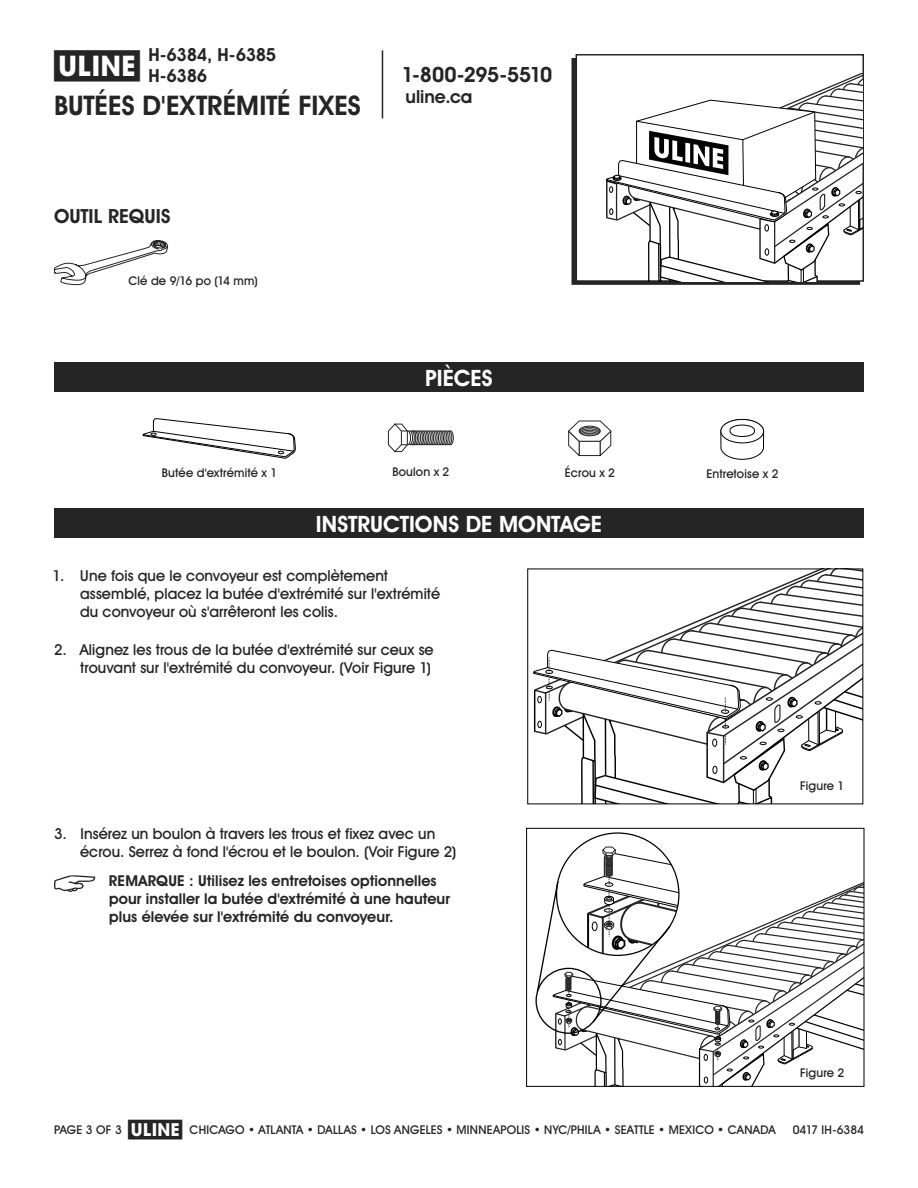
<style>
.page{position:relative;width:918px;height:1188px;background:#fff}
.page>*{position:absolute;margin:0;border:0;box-sizing:border-box;transform-origin:0 0}
.t1{font:700 28.5px "Uline Two Knine";color:#252525}
.t2{font:700 27px "Uline Two Knine";color:#252525}
.t3{font:700 22.5px "Uline Two Knine";color:#fff}
.t4{font:700 21px "Uline Two Knine";letter-spacing:-.02em;color:#252525}
.t5{font:700 19.5px "Uline Two Knine";letter-spacing:.005em;color:#252525}
.t6{font:700 18px/21px "Uline Two Knine";letter-spacing:-.02em;color:#252525}
.t7{font:15px/18px "Uline Two Knine";letter-spacing:.005em;color:#252525}
.t8{font:700 15px/18px "Uline Two Knine";letter-spacing:.005em;color:#252525}
.t9{font:12px "Uline Two Knine";letter-spacing:.015em;color:#252525}
.t10{font:12px "Uline Two Knine";letter-spacing:-.01em;color:#252525}
.s1{font-size:18px}
</style>
<div class="page">
<hr style="left:382px;top:50px;width:1px;height:68px;background:#252525">
<div style="left:54px;top:508px;width:810px;height:30px;background:#252525"></div>
<svg style="left:54px;top:241px;width:114px;height:45px"></svg>
<div style="left:572px;top:58px;width:288px;height:227px;border:2px solid #252525"></div>
<div style="left:576px;top:55px;width:287px;height:226px;background:#fff"></div>
<div style="left:576px;top:54px;width:288px;height:228px;border:2px solid #252525"></div>
<svg style="left:603px;top:74px;width:260px;height:207px"></svg>
<svg style="left:54px;top:875px;width:41px;height:17px"></svg>
<div style="left:54px;top:362px;width:810px;height:30px;background:#252525"></div>
<svg style="left:533px;top:571px;width:328px;height:231px"></svg>
<div style="left:527px;top:569px;width:336px;height:235px;border:1px solid #000"></div>
<svg style="left:536px;top:832px;width:326px;height:253px"></svg>
<div style="left:526px;top:828px;width:338px;height:259px;border:1px solid #000"></div>
<div style="left:788px;top:1068px;width:69px;height:14px;background:#fff"></div>
<div style="left:448px;top:431px;width:5px;height:14px;background:#727272;border-radius:50%"></div>
<div style="left:448px;top:431px;width:6px;height:14px;border:1px solid #252525;border-radius:50%"></div>
<div style="left:446px;top:431px;width:6px;height:14px;background:#3e3e3e;border-radius:50%"></div>
<div style="left:446px;top:431px;width:6px;height:14px;border:1px solid #252525;border-radius:50%"></div>
<div style="left:444px;top:431px;width:6px;height:14px;border:1px solid #252525;border-radius:50%"></div>
<div style="left:443px;top:431px;width:5px;height:14px;background:#696969;border-radius:50%"></div>
<div style="left:443px;top:431px;width:6px;height:14px;border:1px solid #252525;border-radius:50%"></div>
<div style="left:441px;top:431px;width:6px;height:14px;background:#393939;border-radius:50%"></div>
<div style="left:441px;top:431px;width:6px;height:14px;border:1px solid #252525;border-radius:50%"></div>
<div style="left:439px;top:431px;width:6px;height:14px;border:1px solid #252525;border-radius:50%"></div>
<div style="left:438px;top:431px;width:6px;height:14px;background:#454545;border-radius:50%"></div>
<div style="left:438px;top:431px;width:6px;height:14px;border:1px solid #252525;border-radius:50%"></div>
<div style="left:436px;top:431px;width:6px;height:14px;border:1px solid #252525;border-radius:50%"></div>
<div style="left:435px;top:431px;width:5px;height:14px;background:#a5a5a5;border-radius:50%"></div>
<div style="left:435px;top:431px;width:6px;height:14px;border:1px solid #252525;border-radius:50%"></div>
<div style="left:433px;top:431px;width:6px;height:14px;background:#3f3f3f;border-radius:50%"></div>
<div style="left:433px;top:431px;width:6px;height:14px;border:1px solid #252525;border-radius:50%"></div>
<div style="left:431px;top:431px;width:6px;height:14px;border:1px solid #252525;border-radius:50%"></div>
<div style="left:430px;top:431px;width:5px;height:14px;background:#949494;border-radius:50%"></div>
<div style="left:430px;top:431px;width:6px;height:14px;border:1px solid #252525;border-radius:50%"></div>
<div style="left:428px;top:431px;width:6px;height:14px;background:#353535;border-radius:50%"></div>
<div style="left:428px;top:431px;width:6px;height:14px;border:1px solid #252525;border-radius:50%"></div>
<div style="left:426px;top:431px;width:6px;height:14px;border:1px solid #252525;border-radius:50%"></div>
<div style="left:425px;top:431px;width:6px;height:14px;border:1px solid #252525;border-radius:50%"></div>
<div style="left:423px;top:431px;width:6px;height:14px;background:#343434;border-radius:50%"></div>
<div style="left:423px;top:431px;width:6px;height:14px;border:1px solid #252525;border-radius:50%"></div>
<div style="left:422px;top:431px;width:5px;height:14px;border:1px solid #252525;border-radius:50%"></div>
<div style="left:420px;top:431px;width:6px;height:14px;border:1px solid #252525;border-radius:50%"></div>
<div style="left:418px;top:431px;width:6px;height:14px;border:1px solid #252525;border-radius:50%"></div>
<div style="left:417px;top:431px;width:5px;height:14px;background:#939393;border-radius:50%"></div>
<div style="left:417px;top:431px;width:6px;height:14px;border:1px solid #252525;border-radius:50%"></div>
<div style="left:415px;top:431px;width:6px;height:14px;border:1px solid #252525;border-radius:50%"></div>
<div style="left:413px;top:431px;width:6px;height:14px;border:1px solid #252525;border-radius:50%"></div>
<div style="left:412px;top:431px;width:5px;height:14px;background:#525252;border-radius:50%"></div>
<div style="left:412px;top:431px;width:6px;height:14px;border:1px solid #252525;border-radius:50%"></div>
<div style="left:410px;top:431px;width:6px;height:14px;border:1px solid #252525;border-radius:50%"></div>
<div style="left:409px;top:431px;width:5px;height:14px;background:#a4a4a4;border-radius:50%"></div>
<div style="left:409px;top:431px;width:6px;height:14px;border:1px solid #252525;border-radius:50%"></div>
<div style="left:407px;top:431px;width:6px;height:14px;border:1px solid #252525;border-radius:50%"></div>
<svg style="left:388px;top:423px;width:23px;height:29px"></svg>
<svg style="left:568px;top:420px;width:44px;height:37px"></svg>
<svg style="left:142px;top:418px;width:154px;height:41px"></svg>
<svg style="left:720px;top:419px;width:44px;height:41px"></svg>
<h1 class="t1" style="left:54px;top:49px;width:87px">π</h1>
<p class="t6" style="left:148px;top:44px;width:129px">H-6384, H-6385<br>H-6386</p>
<h2 class="t2" style="left:54px;top:89px;width:308px">BUTÉES D'EXTRÉMITÉ FIXES</h2>
<h3 class="t5" style="left:54px;top:204px;width:118px">OUTIL REQUIS</h3>
<p class="t9" style="left:129px;top:273px;width:131px">Clé de 9/16 po (14 mm)</p>
<h3 class="t4" style="left:402px;top:62px;width:152px">1-800-295-5510</h3>
<p class="t6" style="left:406px;top:86px;width:68px">uline.ca</p>
<h3 class="t3" style="left:425px;top:364px;width:69px">PIÈCES</h3>
<p class="t9" style="left:162px;top:466px;width:117px">Butée d'extrémité x 1</p>
<p class="t9" style="left:392px;top:464px;width:59px">Boulon x 2</p>
<p class="t9" style="left:565px;top:466px;width:52px">Écrou x 2</p>
<p class="t9" style="left:706px;top:467px;width:74px">Entretoise x 2</p>
<h3 class="t3" style="left:316px;top:510px;width:288px">INSTRUCTIONS DE MONTAGE</h3>
<p class="t7" style="left:80px;top:566px;width:362px;text-indent:-27px">1. Une fois que le convoyeur est complètement assemblé, placez la butée d'extrémité sur l'extrémité du convoyeur où s'arrêteront les colis.</p>
<p class="t7" style="left:54px;top:640px;width:381px;text-align:right">2. Alignez les trous de la butée d'extrémité sur ceux se trouvant sur l'extrémité du convoyeur. (Voir Figure 1)</p>
<p class="t7" style="left:80px;top:825px;width:378px;text-indent:-26px">3. Insérez un boulon à travers les trous et fixez avec un écrou. Serrez à fond l'écrou et le boulon. (Voir Figure 2)</p>
<p class="t8" style="left:109px;top:872px;width:343px">REMARQUE : Utilisez les entretoises optionnelles pour installer la butée d'extrémité à une hauteur plus élevée sur l'extrémité du convoyeur.</p>
<p class="t9" style="left:800px;top:779px;width:46px">Figure 1</p>
<p class="t9" style="left:800px;top:1066px;width:46px">Figure 2</p>
<p class="t9" style="left:128px;top:1122px;width:649px"><span class="s1">π</span> CHICAGO • ATLANTA • DALLAS • LOS ANGELES • MINNEAPOLIS • NYC/PHILA • SEATTLE • MEXICO • CANADA</p>
<p class="t9" style="left:54px;top:1122px;width:69px">PAGE 3 OF 3</p>
<p class="t10" style="left:793px;top:1122px;width:73px">0417 IH-6384</p>
</div>
